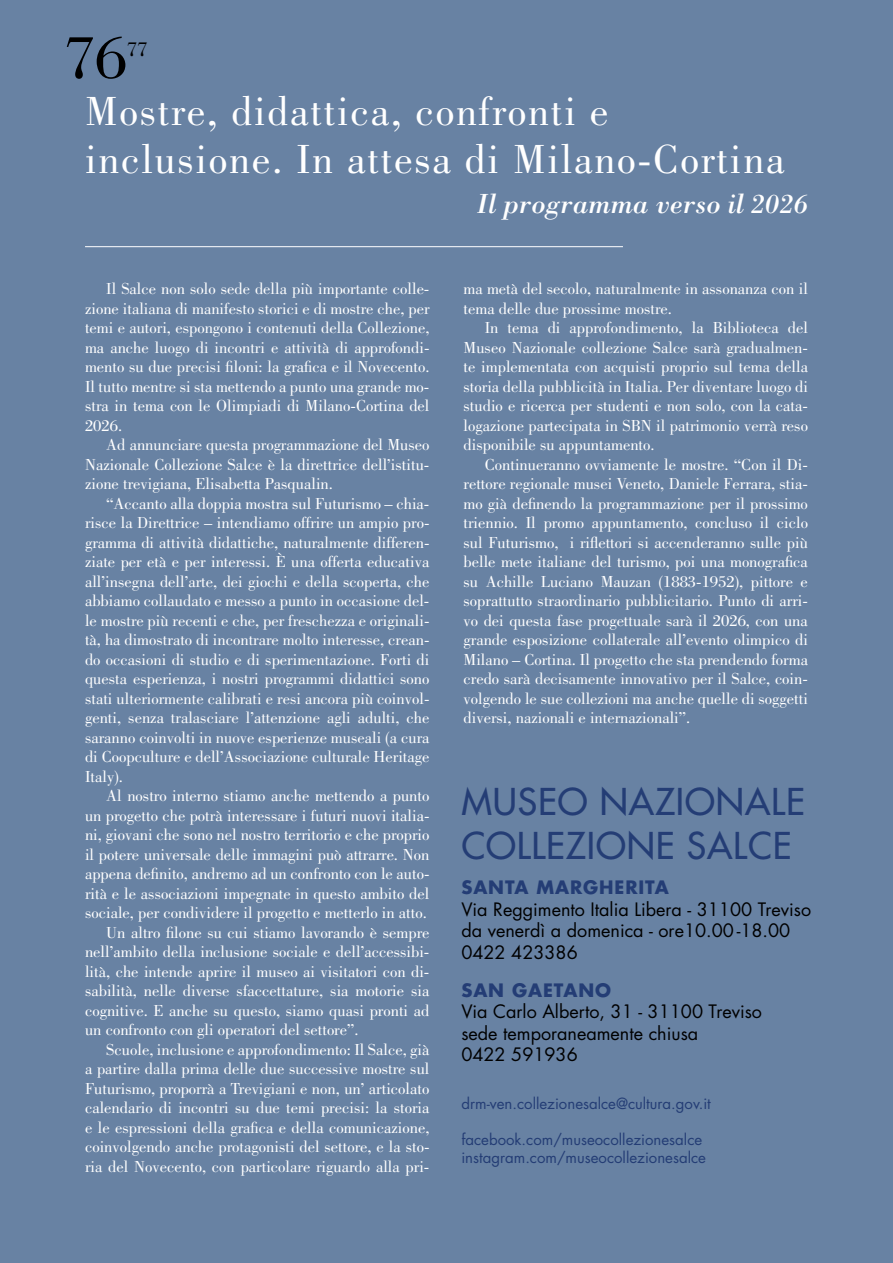
<style>
.page{position:relative;width:893px;height:1263px;background:#6882a3}
.page>*{position:absolute;margin:0;border:0;box-sizing:border-box;transform-origin:0 0}
.t1{font:63px "Bodoni Std";color:#000}
.t2{font:42px/48px "Bodoni Std";letter-spacing:.04em;color:#fff}
.t3{font:500 36px/43.2px "Futura Std";letter-spacing:.025em;color:#243d75}
.t4{font:italic 28.5px "Bodoni Std";color:#fff}
.t5{font:21px "Bodoni Std";color:#000}
.t6{font:18px/21.6px "Futura Std";color:#000}
.t7{font:700 18px "Futura Std";letter-spacing:.05em;color:#243d75}
.t8{font:16.5px/19.5px "Bodoni Std";color:#fff;text-align:justify}
.t9{font:15px/18px "Futura Std";color:#243d75}
</style>
<div class="page">
<hr style="left:85px;top:246px;width:538px;height:1px;background:#fff">
<h1 class="t1" style="left:64px;top:22px;width:64px">76</h1>
<p class="t5" style="left:127px;top:38px;width:22px">77</p>
<h2 class="t2" style="left:85px;top:88px;width:701px">Mostre, didattica, confronti e inclusione. In attesa di Milano-Cortina</h2>
<h3 class="t4" style="left:477px;top:187px;width:332px">Il programma verso il 2026</h3>
<p class="t8" style="left:85px;top:279px;width:346px;text-indent:21px">Il Salce non solo sede della più importante colle&shy;zione italiana di manifesto storici e di mostre che, per temi e autori, espongono i contenuti della Collezione, ma anche luogo di incontri e attività di approfondi&shy;mento su due precisi filoni: la grafica e il Novecento.<br>Il tutto mentre si sta mettendo a punto una grande mo&shy;stra in tema con le Olimpiadi di Milano-Cortina del 2026.</p>
<p class="t8" style="left:85px;top:435px;width:346px;text-indent:21px">Ad annunciare questa programmazione del Museo Nazionale Collezione Salce è la direttrice dell’istitu&shy;zione trevigiana, Elisabetta Pasqualin.</p>
<p class="t8" style="left:85px;top:494px;width:346px;text-indent:21px">“Accanto alla doppia mostra sul Futurismo – chia&shy;risce la Direttrice – intendiamo offrire un ampio pro&shy;gramma di attività didattiche, naturalmente differen&shy;ziate per età e per interessi. È una offerta educativa all’insegna dell’arte, dei giochi e della scoperta, che abbiamo collaudato e messo a punto in occasione del&shy;le mostre più recenti e che, per freschezza e originali&shy;tà, ha dimostrato di incontrare molto interesse, crean&shy;do occasioni di studio e di sperimentazione. Forti di questa esperienza, i nostri programmi didattici sono stati ulteriormente calibrati e resi ancora più coinvol&shy;genti, senza tralasciare l’attenzione agli adulti, che saranno coinvolti in nuove esperienze museali (a cura di Coopculture e dell’Associazione culturale Heritage Italy).</p>
<p class="t8" style="left:106px;top:786px;width:325px">Al nostro interno stiamo anche mettendo a punto</p>
<p class="t8" style="left:85px;top:806px;width:346px">un progetto che potrà interessare i futuri nuovi italia-</p>
<p class="t8" style="left:85px;top:825px;width:346px">ni, giovani che sono nel nostro territorio e che proprio</p>
<p class="t8" style="left:85px;top:845px;width:346px">il potere universale delle immagini può attrarre. Non</p>
<p class="t8" style="left:85px;top:864px;width:346px">appena definito, andremo ad un confronto con le auto-</p>
<p class="t8" style="left:85px;top:884px;width:346px">rità e le associazioni impegnate in questo ambito del</p>
<p class="t8" style="left:85px;top:903px;width:343px">sociale, per condividere il progetto e metterlo in atto.</p>
<p class="t8" style="left:106px;top:923px;width:325px">Un altro filone su cui stiamo lavorando è sempre</p>
<p class="t8" style="left:85px;top:942px;width:346px">nell’ambito della inclusione sociale e dell’accessibi-</p>
<p class="t8" style="left:85px;top:962px;width:346px">lità, che intende aprire il museo ai visitatori con di-</p>
<p class="t8" style="left:85px;top:981px;width:346px">sabilità, nelle diverse sfaccettature, sia motorie sia</p>
<p class="t8" style="left:85px;top:1001px;width:346px">cognitive. E anche su questo, siamo quasi pronti ad</p>
<p class="t8" style="left:85px;top:1020px;width:275px">un confronto con gli operatori del settore”.</p>
<p class="t8" style="left:106px;top:1040px;width:325px">Scuole, inclusione e approfondimento: Il Salce, già</p>
<p class="t8" style="left:85px;top:1059px;width:346px">a partire dalla prima delle due successive mostre sul</p>
<p class="t8" style="left:85px;top:1079px;width:346px">Futurismo, proporrà a Trevigiani e non, un’ articolato</p>
<p class="t8" style="left:85px;top:1098px;width:346px">calendario di incontri su due temi precisi: la storia</p>
<p class="t8" style="left:85px;top:1118px;width:346px">e le espressioni della grafica e della comunicazione,</p>
<p class="t8" style="left:85px;top:1137px;width:346px">coinvolgendo anche protagonisti del settore, e la sto-</p>
<p class="t8" style="left:85px;top:1157px;width:346px">ria del Novecento, con particolare riguardo alla pri-</p>
<p class="t8" style="left:463px;top:279px;width:346px">ma metà del secolo, naturalmente in assonanza con il tema delle due prossime mostre.</p>
<p class="t8" style="left:463px;top:318px;width:346px;text-indent:21px">In tema di approfondimento, la Biblioteca del Museo Nazionale collezione Salce sarà gradualmen&shy;te implementata con acquisti proprio sul tema della storia della pubblicità in Italia. Per diventare luogo di studio e ricerca per studenti e non solo, con la cata&shy;logazione partecipata in SBN il patrimonio verrà reso disponibile su appuntamento.</p>
<p class="t8" style="left:463px;top:455px;width:346px;text-indent:21px">Continueranno ovviamente le mostre. “Con il Di&shy;rettore regionale musei Veneto, Daniele Ferrara, stia&shy;mo già definendo la programmazione per il prossimo triennio. Il promo appuntamento, concluso il ciclo sul Futurismo, i riflettori si accenderanno sulle più belle mete italiane del turismo, poi una monografica su Achille Luciano Mauzan (1883-1952), pittore e soprattutto straordinario pubblicitario. Punto di arri&shy;vo dei questa fase progettuale sarà il 2026, con una grande esposizione collaterale all’evento olimpico di Milano – Cortina. Il progetto che sta prendendo forma credo sarà decisamente innovativo per il Salce, coin&shy;volgendo le sue collezioni ma anche quelle di soggetti diversi, nazionali e internazionali”.</p>
<h3 class="t3" style="left:461px;top:781px;width:345px">MUSEO NAZIONALE<br>COLLEZIONE SALCE</h3>
<p class="t7" style="left:461px;top:875px;width:209px">SANTA MARGHERITA</p>
<p class="t6" style="left:461px;top:898px;width:351px">Via Reggimento Italia Libera - 31100 Treviso da venerdì a domenica - ore10.00-18.00<br>0422 423386</p>
<p class="t7" style="left:461px;top:978px;width:151px">SAN GAETANO</p>
<p class="t6" style="left:461px;top:1001px;width:302px">Via Carlo Alberto, 31 - 31100 Treviso sede temporaneamente chiusa<br>0422 591936</p>
<p class="t9" style="left:461px;top:1094px;width:251px">drm-ven.collezionesalce@cultura.gov.it</p>
<p class="t9" style="left:461px;top:1130px;width:246px">facebook.com/museocollezionesalce instagram.com/museocollezionesalce</p>
</div>
